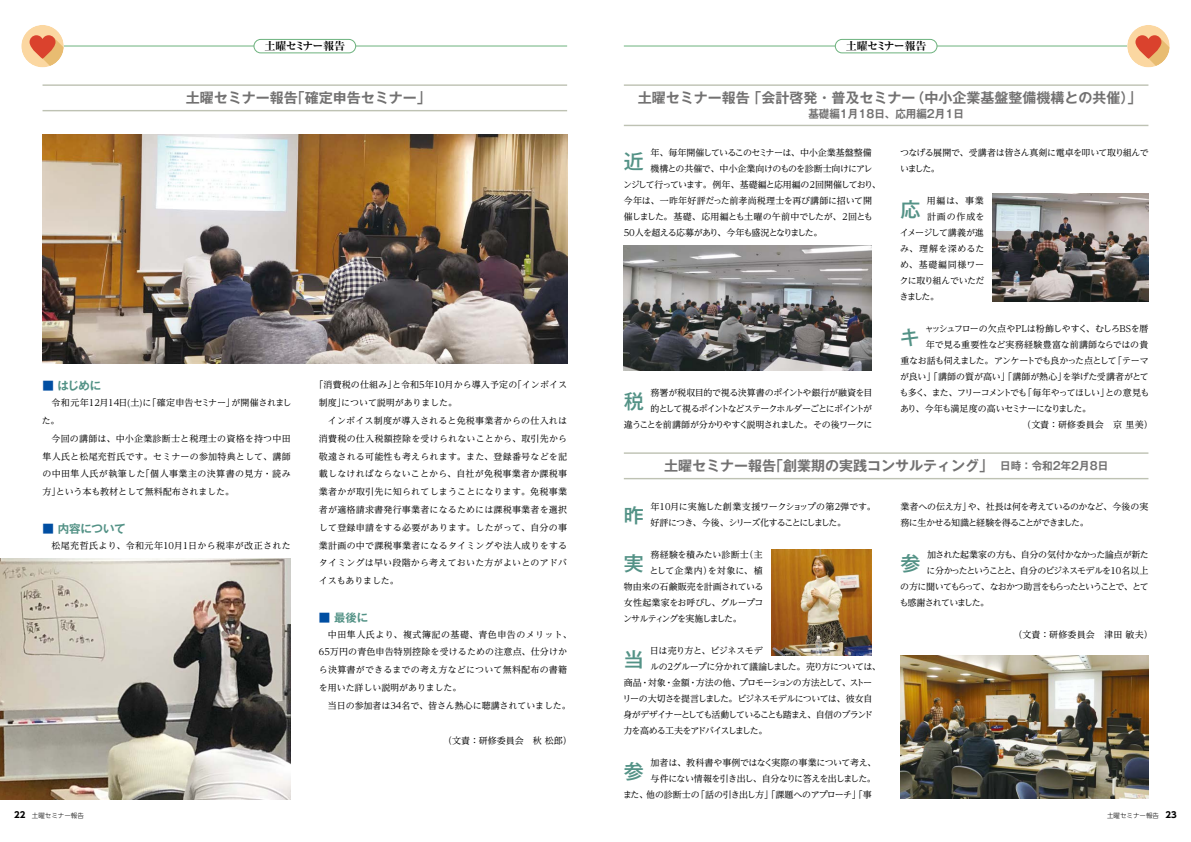
<style>
.page{position:relative;width:1191px;height:842px;background:#fff}
.page>*{position:absolute;margin:0;border:0;box-sizing:border-box;transform-origin:0 0}
.t1{font:500 20px "Gothic MB101 Pr 6 N";color:#539286}
.t2{font:700 14px "Gothic MB101 Pr 6 N De";color:#727171}
.t3{font:700 11.4px "Gothic MB101 Pr 6 N De";letter-spacing:-.015em;color:#539286}
.t4{font:700 11.2px "Gothic MB101 Pr 6 N De";color:#727171;scale:.94 1}
.t5{font:700 expanded 11px "Ryumin Pr 6 N";letter-spacing:-.055em;color:#000}
.t6{font:9px/17.8px "UD Reimin Pr 6 N";letter-spacing:-.03em;color:#000;text-align:justify}
.t7{font:9px/16px "UD Reimin Pr 6 N";letter-spacing:-.05em;color:#000}
.t8{font:9px "UD Reimin Pr 6 N";letter-spacing:-.01em;color:#000}
.t9{font:9px/17.8px "UD Reimin Pr 6 N";letter-spacing:.02em;color:#000}
.t10{font:9px/16px "UD Reimin Pr 6 N";letter-spacing:-.085em;color:#000;text-align:right}
.t11{font:9px "UD Reimin Pr 6 N";letter-spacing:-.1em;color:#000}
.t12{font:9px "UD Reimin Pr 6 N";letter-spacing:-.075em;color:#000}
.t13{font:9px "UD Reimin Pr 6 N";letter-spacing:-.095em;color:#000}
.t14{font:9px/16px "UD Reimin Pr 6 N";letter-spacing:-.065em;color:#000}
.t15{font:9px/17.8px "UD Reimin Pr 6 N";letter-spacing:.005em;color:#000}
.t16{font:9px/16px "UD Reimin Pr 6 N";letter-spacing:-.07em;color:#000}
.t17{font:9px "UD Reimin Pr 6 N";letter-spacing:-.055em;color:#000}
.t18{font:9px/17.8px "UD Reimin Pr 6 N";color:#000}
.t19{font:9px "UD Reimin Pr 6 N";letter-spacing:-.14em;color:#000}
.t20{font:9px "UD Reimin Pr 6 N";letter-spacing:-.08em;color:#000}
.t21{font:9px "UD Reimin Pr 6 N";letter-spacing:-.06em;color:#000}
.t22{font:9px "UD Reimin Pr 6 N";letter-spacing:.015em;color:#000}
.t23{font:9px "UD Reimin Pr 6 N";letter-spacing:.04em;color:#000}
.t24{font:9px "UD Reimin Pr 6 N";letter-spacing:-.105em;color:#000}
.t25{font:9px "UD Reimin Pr 6 N";letter-spacing:-.115em;color:#000}
.t26{font:9px "UD Reimin Pr 6 N";letter-spacing:-.125em;color:#000}
.t27{font:9px "UD Reimin Pr 6 N";letter-spacing:-.005em;color:#000}
.t28{font:9px "UD Reimin Pr 6 N";letter-spacing:.03em;color:#000}
.t29{font:9px "UD Reimin Pr 6 N";letter-spacing:.075em;color:#000}
.t30{font:300 6.5px "UD Shin Go NT Pr 6 N";color:#000}
.s1{color:#004ea2}
.s2{font-weight:700;font-size:8.5px}
.s3{font-size:11.2px}
</style>
<div class="page">
<hr style="left:43px;top:46px;width:524px;height:1px;background:#6db27e">
<div style="left:254px;top:39px;width:102px;height:14px;background:#fff;border-radius:7px"></div>
<div style="left:254px;top:39px;width:102px;height:14px;border:1px solid #6db27e;border-radius:7px"></div>
<hr style="left:624px;top:46px;width:524px;height:1px;background:#6db27e">
<div style="left:835px;top:39px;width:102px;height:14px;background:#fff;border-radius:7px"></div>
<div style="left:835px;top:39px;width:102px;height:14px;border:1px solid #6db27e;border-radius:7px"></div>
<hr style="left:43px;top:84px;width:524px;height:2px;background:#bec2b3">
<hr style="left:43px;top:110px;width:524px;height:1px;background:#bec2b3">
<hr style="left:624px;top:84px;width:524px;height:2px;background:#bec2b3">
<hr style="left:624px;top:125px;width:524px;height:1px;background:#bec2b3">
<hr style="left:624px;top:452px;width:524px;height:2px;background:#bec2b3">
<hr style="left:624px;top:478px;width:524px;height:1px;background:#bec2b3">
<div style="left:21px;top:25px;width:43px;height:42px;background:#fbd7a1;border-radius:50%"></div>
<svg style="left:30px;top:35px;width:34px;height:31px"></svg>
<div style="left:1127px;top:25px;width:42px;height:42px;background:#fbd7a1;border-radius:50%"></div>
<svg style="left:1135px;top:35px;width:34px;height:31px"></svg>
<img style="left:43px;top:134px;width:524px;height:230px">
<img style="left:0;top:558px;width:291px;height:241px">
<img style="left:771px;top:549px;width:101px;height:106px">
<img style="left:900px;top:655px;width:248px;height:144px">
<img style="left:624px;top:246px;width:248px;height:124px">
<img style="left:992px;top:194px;width:156px;height:107px">
<p class="t5" style="left:264px;top:38px;width:82px">土曜セミナー報告</p>
<p class="t5" style="left:846px;top:38px;width:82px">土曜セミナー報告</p>
<h2 class="t2" style="left:186px;top:86px;width:246px">土曜セミナー報告「確定申告セミナー」</h2>
<h2 class="t2" style="left:638px;top:86px;width:505px">土曜セミナー報告 「会計啓発・普及セミナー（中小企業基盤整備機構との共催）」</h2>
<p class="t4" style="left:808px;top:104px;width:167px">基礎編1月18日、応用編2月1日</p>
<p class="t3" style="left:42px;top:377px;width:60px"><span class="s1">■</span> はじめに</p>
<p class="t18" style="left:42px;top:394px;width:251px;text-indent:10px">令和元年12月14日(土)に「確定申告セミナー」が開催されました。</p>
<p class="t6" style="left:42px;top:429px;width:250px;text-indent:9px">今回の講師は、中小企業診断士と税理士の資格を持つ中田隼人氏と松尾充哲氏です。セミナーの参加特典として、講師の中田隼人氏が執筆した「個人事業主の決算書の見方・読み方」という本も教材として無料配布されました。</p>
<p class="t3" style="left:42px;top:519px;width:85px"><span class="s1">■</span> 内容について</p>
<p class="t23" style="left:52px;top:538px;width:241px">松尾充哲氏より、令和元年10月1日から税率が改正された</p>
<p class="t30" style="left:14px;top:810px;width:71px"><span class="s2">22</span>　土曜セミナー報告</p>
<p class="t15" style="left:319px;top:376px;width:250px;text-indent:-5px">「消費税の仕組み」と令和5年10月から導入予定の「インボイス制度」について説明がありました。</p>
<p class="t6" style="left:319px;top:411px;width:250px;text-indent:9px">インボイス制度が導入されると免税事業者からの仕入れは消費税の仕入税額控除を受けられないことから、取引先から敬遠される可能性も考えられます。また、登録番号などを記載しなければならないことから、自社が免税事業者か課税事業者かが取引先に知られてしまうことになります。免税事業者が適格請求書発行事業者になるためには課税事業者を選択して登録申請をする必要があります。したがって、自分の事業計画の中で課税事業者になるタイミングや法人成りをするタイミングは早い段階から考えておいた方がよいとのアドバイスもありました。</p>
<p class="t3" style="left:319px;top:608px;width:51px"><span class="s1">■</span> 最後に</p>
<p class="t9" style="left:319px;top:625px;width:254px;text-indent:9px">中田隼人氏より、複式簿記の基礎、青色申告のメリット、<br>65万円の青色申告特別控除を受けるための注意点、仕分けから決算書ができるまでの考え方などについて無料配布の書籍を用いた詳しい説明がありました。</p>
<p class="t8" style="left:328px;top:698px;width:244px">当日の参加者は34名で、皆さん熱心に聴講されていました。</p>
<p class="t27" style="left:443px;top:734px;width:130px">（文責：研修委員会　秋 松郎）</p>
<h1 class="t1" style="left:624px;top:145px;width:21px">近</h1>
<p class="t7" style="left:650px;top:144px;width:223px">年、毎年開催しているこのセミナーは、中小企業基盤整備</p>
<p class="t17" style="left:650px;top:161px;width:223px">機構との共催で、中小企業向けのものを診断士向けにアレ</p>
<p class="t13" style="left:623px;top:177px;width:259px">ンジして行っています。例年、基礎編と応用編の２回開催しており、</p>
<p class="t8" style="left:624px;top:193px;width:250px">今年は、一昨年好評だった前孝尚税理士を再び講師に招いて開</p>
<p class="t21" style="left:624px;top:209px;width:250px">催しました。基礎、応用編とも土曜の午前中でしたが、２回とも</p>
<p class="t24" style="left:622px;top:225px;width:202px">５０人を超える応募があり、今年も盛況となりました。</p>
<p class="t10" style="left:624px;top:384px;width:250px">務署が税収目的で視る決算書のポイントや銀行が融資を目<br>的として視るポイントなどステークホルダーごとにポイントが<br>違うことを前講師が分かりやすく説明されました。その後ワークに</p>
<h1 class="t1" style="left:624px;top:385px;width:21px">税</h1>
<p class="t14" style="left:900px;top:145px;width:250px">つなげる展開で、受講者は皆さん真剣に電卓を叩いて取り組んでいました。</p>
<h1 class="t1" style="left:900px;top:193px;width:21px">応</h1>
<p class="t6" style="left:926px;top:192px;width:59px">用編は、事業</p>
<p class="t6" style="left:927px;top:208px;width:59px">計画の作成を</p>
<p class="t12" style="left:899px;top:225px;width:86px">イメージして講義が進</p>
<p class="t28" style="left:900px;top:241px;width:86px">み、理解を深めるた</p>
<p class="t29" style="left:900px;top:257px;width:86px">め、基礎編同様ワー</p>
<p class="t17" style="left:899px;top:273px;width:86px">クに取り組んでいただ</p>
<p class="t6" style="left:899px;top:288px;width:41px">きました。</p>
<h1 class="t1" style="left:899px;top:321px;width:21px">キ</h1>
<p class="t7" style="left:924px;top:320px;width:225px">ャッシュフローの欠点やPLは粉飾しやすく、むしろBSを暦</p>
<p class="t8" style="left:926px;top:337px;width:224px">年で見る重要性など実務経験豊富な前講師ならではの貴</p>
<p class="t12" style="left:900px;top:353px;width:250px">重なお話も伺えました。アンケートでも良かった点として「テーマ</p>
<p class="t8" style="left:900px;top:369px;width:250px">が良い」「講師の質が高い」「講師が熱心」を挙げた受講者がとて</p>
<p class="t11" style="left:899px;top:385px;width:251px">も多く、また、フリーコメントでも「毎年やってほしい」との意見も</p>
<p class="t10" style="left:900px;top:401px;width:192px">あり、今年も満足度の高いセミナーになりました。</p>
<p class="t9" style="left:1022px;top:416px;width:132px">（文責：研修委員会　京 里美）</p>
<h2 class="t2" style="left:664px;top:454px;width:445px">土曜セミナー報告「創業期の実践コンサルティング」　<span class="s3">日時：令和2年2月8日</span></h2>
<h1 class="t1" style="left:624px;top:499px;width:21px">昨</h1>
<p class="t7" style="left:650px;top:498px;width:227px">年10月に実施した創業支援ワークショップの第2弾です。好評につき、今後、シリーズ化することにしました。</p>
<h1 class="t1" style="left:624px;top:547px;width:21px">実</h1>
<p class="t15" style="left:650px;top:545px;width:114px">務経験を積みたい診断士（主</p>
<p class="t22" style="left:649px;top:563px;width:115px">として企業内）を対象に、植</p>
<p class="t8" style="left:624px;top:579px;width:141px">物由来の石鹸販売を計画されている</p>
<p class="t6" style="left:624px;top:593px;width:141px">女性起業家をお呼びし、グループコ</p>
<p class="t26" style="left:623px;top:611px;width:120px">ンサルティングを実施しました。</p>
<h1 class="t1" style="left:624px;top:643px;width:21px">当</h1>
<p class="t6" style="left:650px;top:641px;width:114px">日は売り方と、ビジネスモデ</p>
<p class="t12" style="left:650px;top:659px;width:232px">ルの２グループに分かれて議論しました。売り方については、</p>
<p class="t13" style="left:624px;top:675px;width:250px">商品・対象・金額・方法の他、プロモーションの方法として、ストー</p>
<p class="t20" style="left:622px;top:691px;width:251px">リーの大切さを提言しました。ビジネスモデルについては、彼女自</p>
<p class="t11" style="left:623px;top:707px;width:251px">身がデザイナーとしても活動していることも踏まえ、自信のブランド</p>
<p class="t25" style="left:623px;top:723px;width:145px">力を高める工夫をアドバイスしました。</p>
<h1 class="t1" style="left:624px;top:755px;width:21px">参</h1>
<p class="t6" style="left:650px;top:753px;width:227px">加者は、教科書や事例ではなく実際の事業について考え、</p>
<p class="t14" style="left:650px;top:770px;width:227px">与件にない情報を引き出し、自分なりに答えを出しました。</p>
<p class="t7" style="left:623px;top:786px;width:250px">また、他の診断士の「話の引き出し方」「課題へのアプローチ」「事</p>
<p class="t16" style="left:900px;top:498px;width:250px">業者への伝え方」や、社長は何を考えているのかなど、今後の実務に生かせる知識と経験を得ることができました。</p>
<h1 class="t1" style="left:900px;top:547px;width:21px">参</h1>
<p class="t7" style="left:927px;top:546px;width:223px">加された起業家の方も、自分の気付かなかった論点が新た</p>
<p class="t11" style="left:926px;top:563px;width:223px">に分かったということと、自分のビジネスモデルを10名以上</p>
<p class="t19" style="left:900px;top:579px;width:250px">の方に聞いてもらって、なおかつ助言をもらったということで、とて</p>
<p class="t11" style="left:899px;top:595px;width:91px">も感謝されていました。</p>
<p class="t22" style="left:1013px;top:627px;width:141px">（文責：研修委員会　津田 敏夫）</p>
<p class="t30" style="left:1107px;top:810px;width:71px">土曜セミナー報告　<span class="s2">23</span></p>
</div>
